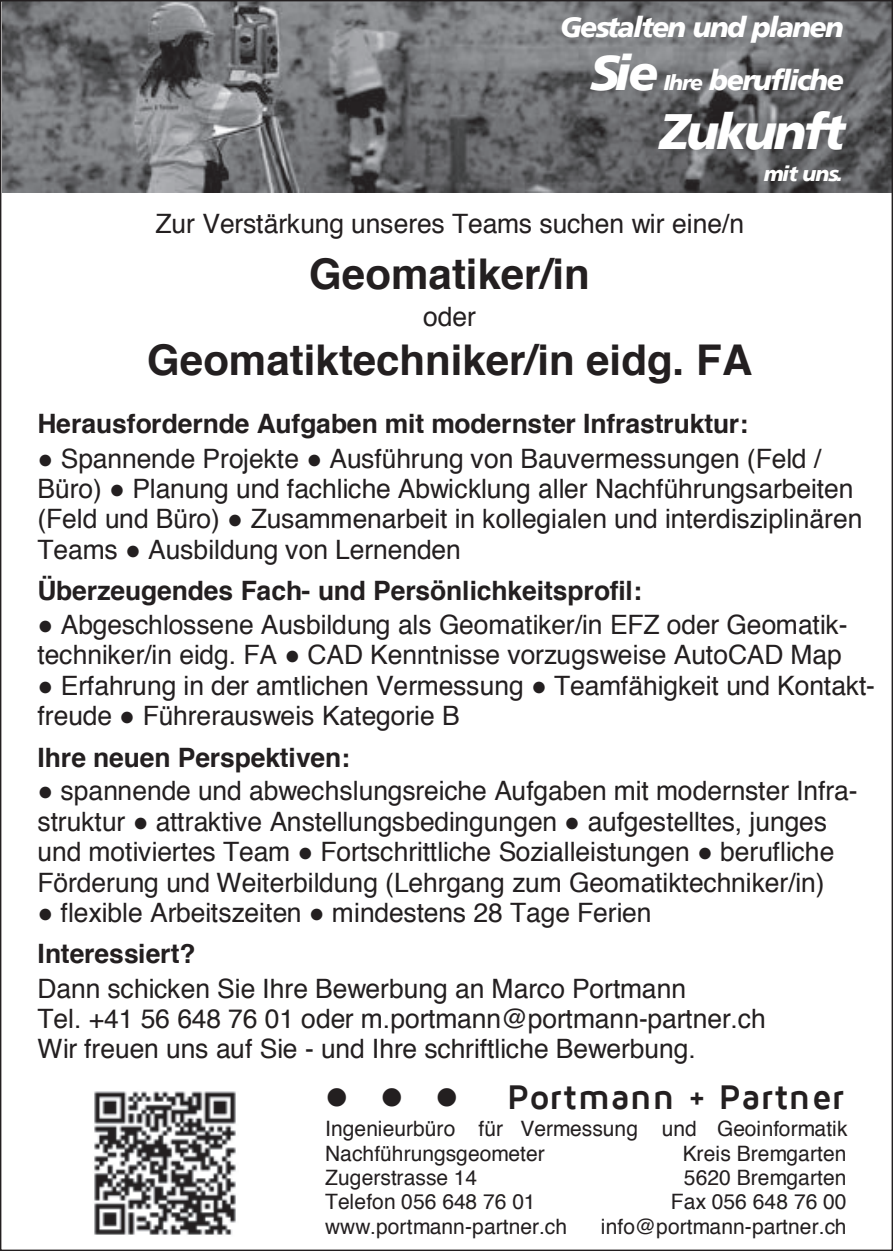
<style>
.page{position:relative;width:893px;height:1251px;background:#fff}
.page>*{position:absolute;margin:0;border:0;box-sizing:border-box;transform-origin:0 0}
.t1{font:italic 900 49.7px "Frutiger";letter-spacing:-.06em;color:#fff}
.t2{font:700 42.35px "Helvetica";color:#231f20}
.t3{font:700 35px "Maven Pro";letter-spacing:.02em;color:#231f20}
.t4{font:31.85px "Wingdings";color:#231f20}
.t5{font:italic 900 28.35px "Frutiger";letter-spacing:-.055em;color:#fff}
.t6{font:26.6px/30.4px "Helvetica";color:#231f20}
.t7{font:700 26.6px "Helvetica";color:#231f20}
.t8{font:21.35px/24.5px "Helvetica";letter-spacing:.005em;color:#231f20}
.t9{font:italic 900 21.35px "Frutiger";letter-spacing:-.045em;color:#fff}
.s1{font-size:21.35px}
</style>
<div class="page">
<img style="left:2px;top:2px;width:889px;height:190px">
<img style="left:94px;top:1091px;width:142px;height:144px">
<p class="t5" style="left:560px;top:11px;width:285px">Gestalten und planen</p>
<h1 class="t1" style="left:590px;top:43px;width:70px">Sie</h1>
<p class="t5" style="left:663px;top:64px;width:182px"><span class="s1">Ihre</span> berufliche</p>
<h1 class="t1" style="left:659px;top:102px;width:187px">Zukunft</h1>
<p class="t9" style="left:764px;top:161px;width:81px">mit uns.</p>
<p class="t6" style="left:155px;top:209px;width:590px">Zur Verstärkung unseres Teams suchen wir eine/n</p>
<h2 class="t2" style="left:309px;top:240px;width:282px">Geomatiker/in</h2>
<p class="t6" style="left:423px;top:302px;width:54px">oder</p>
<h2 class="t2" style="left:147px;top:326px;width:607px">Geomatiktechniker/in eidg. FA</h2>
<p class="t7" style="left:37px;top:402px;width:712px">Herausfordernde Aufgaben mit modernster Infrastruktur:</p>
<p class="t6" style="left:37px;top:444px;width:827px">● Spannende Projekte ● Ausführung von Bauvermessungen (Feld / Büro) ● Planung und fachliche Abwicklung aller Nachführungsarbeiten (Feld und Büro) ● Zusammenarbeit in kollegialen und interdisziplinären Teams ● Ausbildung von Lernenden</p>
<p class="t7" style="left:37px;top:569px;width:606px">Überzeugendes Fach- und Persönlichkeitsprofil:</p>
<p class="t6" style="left:37px;top:610px;width:812px">● Abgeschlossene Ausbildung als Geomatiker/in EFZ oder Geomatik&shy;techniker/in eidg. FA ● CAD Kenntnisse vorzugsweise AutoCAD Map</p>
<p class="t6" style="left:37px;top:671px;width:839px">● Erfahrung in der amtlichen Vermessung ● Teamfähigkeit und Kontakt&shy;freude ● Führerausweis Kategorie B</p>
<p class="t7" style="left:37px;top:735px;width:314px">Ihre neuen Perspektiven:</p>
<p class="t6" style="left:37px;top:776px;width:822px">● spannende und abwechslungsreiche Aufgaben mit modernster Infra&shy;struktur ● attraktive Anstellungsbedingungen ● aufgestelltes, junges und motiviertes Team ● Fortschrittliche Sozialleistungen ● berufliche Förderung und Weiterbildung (Lehrgang zum Geomatiktechniker/in)</p>
<p class="t6" style="left:37px;top:898px;width:616px">● flexible Arbeitszeiten ● mindestens 28 Tage Ferien</p>
<p class="t7" style="left:37px;top:932px;width:160px">Interessiert?</p>
<p class="t6" style="left:37px;top:973px;width:730px">Dann schicken Sie Ihre Bewerbung an Marco Portmann<br>Tel. +41 56 648 76 01 oder m.portmann@portmann-partner.ch<br>Wir freuen uns auf Sie - und Ihre schriftliche Bewerbung.</p>
<p class="t4" style="left:325px;top:1079px;width:135px">● ● ●</p>
<h3 class="t3" style="left:507px;top:1078px;width:339px">Portmann + Partner</h3>
<p class="t8" style="left:325px;top:1116px;width:524px">Ingenieurbüro für Vermessung und Geoinformatik<br>Nachführungsgeometer</p>
<p class="t8" style="left:683px;top:1141px;width:165px">Kreis Bremgarten</p>
<p class="t8" style="left:325px;top:1165px;width:153px">Zugerstrasse 14</p>
<p class="t8" style="left:684px;top:1165px;width:164px">5620 Bremgarten</p>
<p class="t8" style="left:325px;top:1189px;width:212px">Telefon 056 648 76 01</p>
<p class="t8" style="left:671px;top:1189px;width:177px">Fax 056 648 76 00</p>
<p class="t8" style="left:325px;top:1214px;width:243px">www.portmann-partner.ch</p>
<p class="t8" style="left:601px;top:1214px;width:247px">info@portmann-partner.ch</p>
</div>
